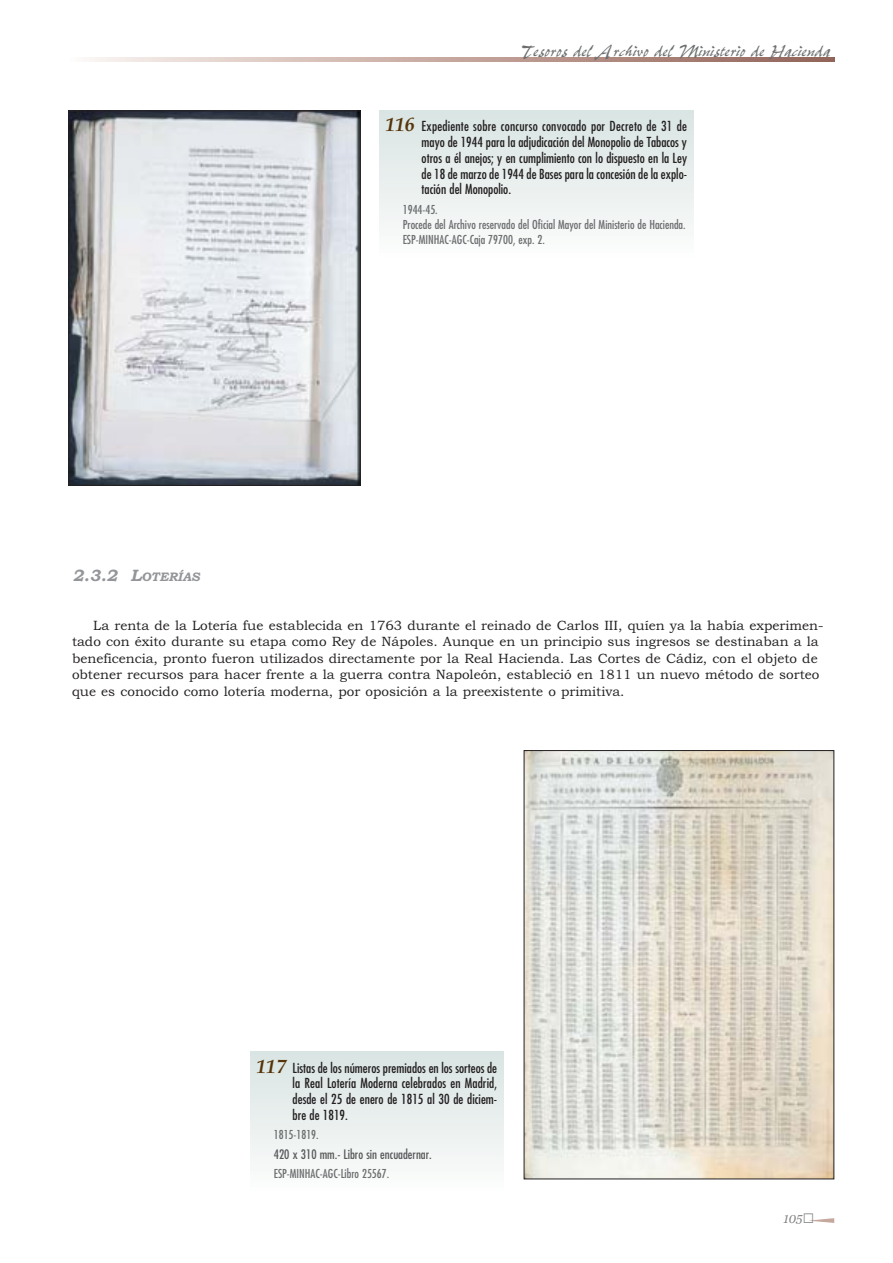
<style>
.page{position:relative;width:893px;height:1263px;background:#fff}
.page>*{position:absolute;margin:0;border:0;box-sizing:border-box;transform-origin:0 0}
.t1{font:italic 19.65px "Pepita";color:#6c6e70;scale:.92 1}
.t2{font:13.5px/16.5px "Bookman Old Style";color:#231f20}
.t3{font:condensed 13.5px/15.8px "Futura";color:#231f20;text-align:justify}
.t4{font:condensed 12.75px "Futura";color:#58595b}
.t5{font:italic 12.75px "Georgia";color:#808285;scale:.95 1}
.t6{font:italic 700 12.3px "Bookman Old Style";color:#939598}
.t7{font:condensed 12px/15px "Futura";color:#6c6e70}
.s1{font-family:"Book Antiqua";font-weight:700;font-style:italic;font-stretch:normal;font-size:19.5px;color:#573408}
.s2{font-size:16.5px}
</style>
<div class="page">
<div style="left:379px;top:111px;width:314px;height:147px;background:linear-gradient(to bottom,#d9e4e3,#fcfcfc)"></div>
<div style="left:250px;top:1052px;width:254px;height:140px;background:linear-gradient(to bottom,#d9e4e3,#fcfcfc)"></div>
<svg style="left:89px;top:58px;width:745px;height:3px;background:#c4a79f"></svg>
<img style="left:70px;top:113px;width:288px;height:371px">
<div style="left:68px;top:111px;width:292px;height:375px;border:1px solid #231f20"></div>
<img style="left:525px;top:752px;width:307px;height:425px">
<svg style="left:809px;top:1218px;width:25px;height:5px"></svg>
<h1 class="t1" style="left:519px;top:38px;width:343px">Tesoros del A rchivo del Ministerio de Hacienda</h1>
<p class="t3" style="left:421px;top:120px;width:267px;text-indent:-36px"><span class="s1">116</span> Expediente sobre concurso convocado por Decreto de 31 de mayo de 1944 para la adjudicación del Monopolio de Tabacos y otros a él anejos; y en cumplimiento con lo dispuesto en la Ley de 18 de marzo de 1944 de Bases para la concesión de la explo&shy;tación del Monopolio.</p>
<p class="t7" style="left:403px;top:203px;width:284px">1944-45.<br>Procede del Archivo reservado del Oficial Mayor del Ministerio de Hacienda.<br>ESP-MINHAC-AGC-Caja 79700, exp. 2.</p>
<p class="t6" style="left:73px;top:573px;width:129px"><span class="s2">2.3.2 L</span>OTERÍAS</p>
<p class="t2" style="left:72px;top:619px;width:753px;text-indent:21px">La renta de la Lotería fue establecida en 1763 durante el reinado de Carlos III, quíen ya la había experimen&shy;tado con éxito durante su etapa como Rey de Nápoles. Aunque en un principio sus ingresos se destinaban a la beneficencia, pronto fueron utilizados directamente por la Real Hacienda. Las Cortes de Cádiz, con el objeto de obtener recursos para hacer frente a la guerra contra Napoleón, estableció en 1811 un nuevo método de sorteo que es conocido como lotería moderna, por oposición a la preexistente o primitiva.</p>
<p class="t3" style="left:292px;top:1061px;width:206px;text-indent:-36px"><span class="s1">117</span> Listas de los números premiados en los sorteos de la Real Lotería Moderna celebrados en Madrid, desde el 25 de enero de 1815 al 30 de diciem&shy;bre de 1819.</p>
<p class="t7" style="left:274px;top:1128px;width:46px">1815-1819.</p>
<p class="t4" style="left:274px;top:1148px;width:159px">420 x 310 mm.- Libro sin encuadernar.</p>
<p class="t7" style="left:274px;top:1167px;width:117px">ESP-MINHAC-AGC-Libro 25567.</p>
<p class="t5" style="left:783px;top:1214px;width:22px">105</p>
</div>
